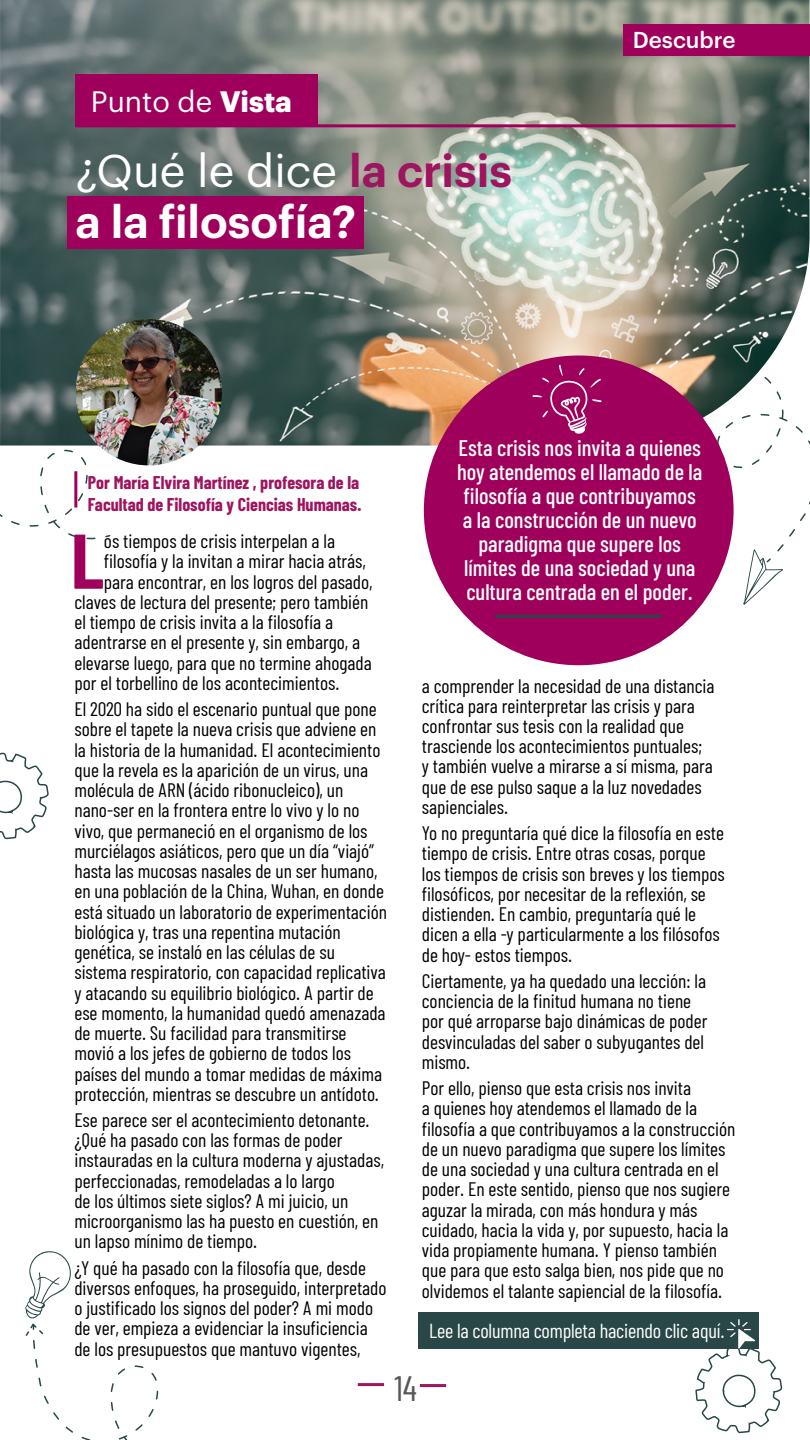
<style>
.page{position:relative;width:810px;height:1440px;background:#fff}
.page>*{position:absolute;margin:0;border:0;box-sizing:border-box;transform-origin:0 0}
.t1{font:700 77.32px "Barlow Condensed";color:#9e005c}
.t2{font:600 45px/51px "Graphik";color:#fff}
.t3{font:35.25px "Barlow Condensed";color:#575756}
.t4{font:28.95px "Graphik";color:#fff}
.t5{font:500 22.5px/24px "Barlow Condensed";color:#fff;text-align:center}
.t6{font:500 22.5px "Graphik";color:#fff}
.t7{font:20.25px "Barlow Condensed";letter-spacing:-.01em;color:#fff}
.t8{font:19.5px/20.2px "Barlow Condensed";color:#000}
.t9{font:700 18px/21.6px "Barlow Condensed";color:#9e145f}
.s1{font-weight:700}
.s2{font-weight:400}
.s3{color:#9e145f}
</style>
<div class="page">
<svg style="left:105px;top:535px;width:6px;height:3px"></svg>
<svg style="left:0;top:449px;width:96px;height:91px"></svg>
<svg style="left:704px;top:446px;width:106px;height:159px"></svg>
<svg style="left:25px;top:1251px;width:134px;height:189px"></svg>
<svg style="left:0;top:752px;width:49px;height:88px"></svg>
<img style="left:0;top:0;width:810px;height:446px">
<div style="left:68px;top:196px;width:296px;height:52px;background:#9e005c"></div>
<div style="left:623px;top:24px;width:187px;height:31px;background:#9e005c"></div>
<hr style="left:358px;top:1383px;width:26px;height:3px;background:#9e145f">
<hr style="left:420px;top:1384px;width:26px;height:3px;background:#9e145f">
<div style="left:75px;top:75px;width:243px;height:52px;background:#9e005c"></div>
<hr style="left:76px;top:124px;width:660px;height:3px;background:#9e005c">
<img style="left:76px;top:319px;width:146px;height:146px">
<hr style="left:74px;top:471px;width:3px;height:37px;background:#9e005c">
<div style="left:418px;top:1312px;width:341px;height:37px;background:#294747"></div>
<svg style="left:695px;top:1319px;width:88px;height:115px"></svg>
<div style="left:424px;top:356px;width:310px;height:309px;background:#9e005c;border-radius:50%"></div>
<svg style="left:532px;top:365px;width:70px;height:69px"></svg>
<hr style="left:495px;top:615px;width:166px;height:3px;background:#294747">
<h3 class="t4" style="left:91px;top:80px;width:203px">Punto de <span class="s1">Vista</span></h3>
<h2 class="t2" style="left:75px;top:141px;width:438px"><span class="s2">¿Qué le dice</span> <span class="s3">la crisis </span>a la filosofía?</h2>
<p class="t6" style="left:633px;top:23px;width:104px">Descubre</p>
<p class="t9" style="left:88px;top:472px;width:276px">Por María Elvira Martínez , profesora de la<br>Facultad de Filosofía y Ciencias Humanas.</p>
<h1 class="t1" style="left:71px;top:513px;width:34px">L</h1>
<p class="t8" style="left:104px;top:531px;width:233px">os tiempos de crisis interpelan a la</p>
<p class="t8" style="left:104px;top:551px;width:264px">filosofía y la invitan a mirar hacia atrás,</p>
<p class="t8" style="left:104px;top:571px;width:270px">para encontrar, en los logros del pasado,</p>
<p class="t8" style="left:74px;top:591px;width:295px">claves de lectura del presente; pero también</p>
<p class="t8" style="left:74px;top:612px;width:260px">el tiempo de crisis invita a la filosofía a</p>
<p class="t8" style="left:74px;top:632px;width:287px">adentrarse en el presente y, sin embargo, a</p>
<p class="t8" style="left:74px;top:652px;width:299px">elevarse luego, para que no termine ahogada</p>
<p class="t8" style="left:74px;top:672px;width:267px">por el torbellino de los acontecimientos.</p>
<p class="t8" style="left:74px;top:699px;width:314px">El 2020 ha sido el escenario puntual que pone sobre el tapete la nueva crisis que adviene en la historia de la humanidad. El acontecimiento que la revela es la aparición de un virus, una molécula de ARN (ácido ribonucleico), un nano-ser en la frontera entre lo vivo y lo no vivo, que permaneció en el organismo de los murciélagos asiáticos, pero que un día “viajó” hasta las mucosas nasales de un ser humano, en una población de la China, Wuhan, en donde está situado un laboratorio de experimentación biológica y, tras una repentina mutación genética, se instaló en las células de su sistema respiratorio, con capacidad replicativa y atacando su equilibrio biológico. A partir de ese momento, la humanidad quedó amenazada de muerte. Su facilidad para transmitirse movió a los jefes de gobierno de todos los países del mundo a tomar medidas de máxima protección, mientras se descubre un antídoto.</p>
<p class="t8" style="left:74px;top:1109px;width:311px">Ese parece ser el acontecimiento detonante. ¿Qué ha pasado con las formas de poder instauradas en la cultura moderna y ajustadas, perfeccionadas, remodeladas a lo largo<br>de los últimos siete siglos? A mi juicio, un microorganismo las ha puesto en cuestión, en un lapso mínimo de tiempo.</p>
<p class="t8" style="left:74px;top:1257px;width:314px">¿Y qué ha pasado con la filosofía que, desde diversos enfoques, ha proseguido, interpretado o justificado los signos del poder? A mi modo de ver, empieza a evidenciar la insuficiencia de los presupuestos que mantuvo vigentes,</p>
<p class="t5" style="left:457px;top:436px;width:247px">Esta crisis nos invita a quienes hoy atendemos el llamado de la filosofía a que contribuyamos a la construcción de un nuevo paradigma que supere los límites de una sociedad y una cultura centrada en el poder.</p>
<p class="t8" style="left:422px;top:675px;width:294px">a comprender la necesidad de una distancia crítica para reinterpretar las crisis y para confrontar sus tesis con la realidad que trasciende los acontecimientos puntuales;<br>y también vuelve a mirarse a sí misma, para que de ese pulso saque a la luz novedades sapienciales.</p>
<p class="t8" style="left:422px;top:823px;width:304px">Yo no preguntaría qué dice la filosofía en este tiempo de crisis. Entre otras cosas, porque los tiempos de crisis son breves y los tiempos filosóficos, por necesitar de la reflexión, se distienden. En cambio, preguntaría qué le dicen a ella -y particularmente a los filósofos de hoy- estos tiempos.</p>
<p class="t8" style="left:422px;top:970px;width:287px">Ciertamente, ya ha quedado una lección: la conciencia de la finitud humana no tiene por qué arroparse bajo dinámicas de poder desvinculadas del saber o subyugantes del mismo.</p>
<p class="t8" style="left:422px;top:1077px;width:315px">Por ello, pienso que esta crisis nos invita<br>a quienes hoy atendemos el llamado de la filosofía a que contribuyamos a la construcción de un nuevo paradigma que supere los límites de una sociedad y una cultura centrada en el poder. En este sentido, pienso que nos sugiere aguzar la mirada, con más hondura y más cuidado, hacia la vida y, por supuesto, hacia la vida propiamente humana. Y pienso también que para que esto salga bien, nos pide que no olvidemos el talante sapiencial de la filosofía.</p>
<p class="t7" style="left:429px;top:1318px;width:297px">Lee la columna completa haciendo clic aquí.</p>
<h3 class="t3" style="left:394px;top:1366px;width:24px">14</h3>
</div>
